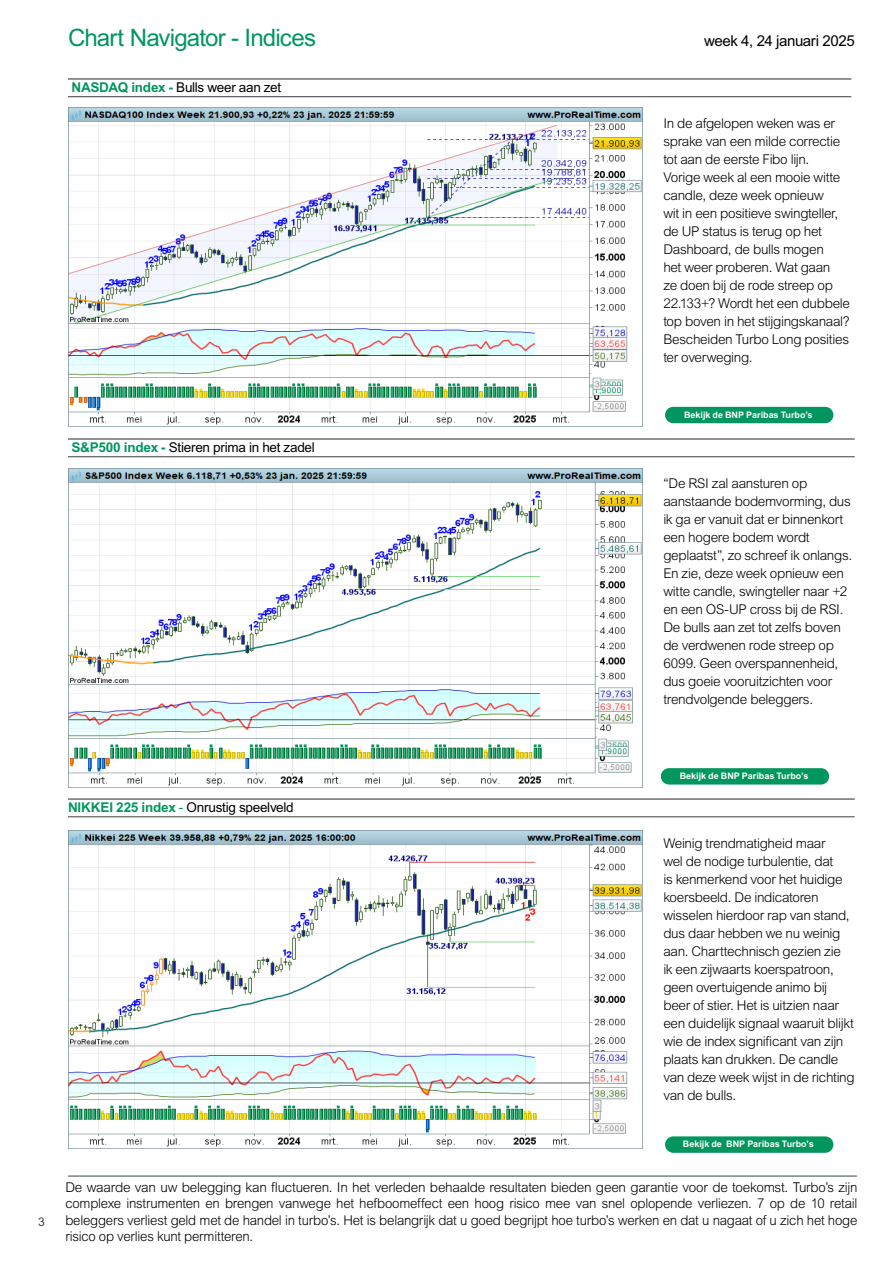
<style>
.page{position:relative;width:893px;height:1263px;background:#fff}
.page>*{position:absolute;margin:0;border:0;box-sizing:border-box;transform-origin:0 0}
.Heading_Table_Double{font:24px "Arial MT Std";letter-spacing:-.035em;color:#00965d}
.Heading_Table_Double-2{font:15px "Arial MT Std";letter-spacing:-.025em;color:#000}
.Body{font:300 13.5px/18px "Arial MT Std";letter-spacing:-.025em;color:#000}
.t1{font:13.5px "Arial MT Std";letter-spacing:-.02em;color:#000}
.t2{font:12px "Arial MT Std";color:#3e3e3f}
.t3{font:700 9px "Arial MT Std";color:#fff}
.s1{font-weight:700;color:#00965d}
.s2{color:#00965d}
</style>
<div class="page">
<hr style="left:68px;top:1175px;width:789px;height:2px;background:#78848a">
<hr style="left:68px;top:438px;width:787px;height:2px;background:#3e3e3f">
<hr style="left:68px;top:456px;width:787px;height:1px;background:#3e3e3f">
<img style="left:68px;top:468px;width:574px;height:319px">
<div style="left:661px;top:768px;width:168px;height:16px;background:#00965d;border-radius:8px"></div>
<hr style="left:68px;top:798px;width:787px;height:2px;background:#3e3e3f">
<hr style="left:68px;top:816px;width:787px;height:1px;background:#3e3e3f">
<img style="left:68px;top:830px;width:574px;height:319px">
<div style="left:665px;top:1136px;width:168px;height:17px;background:#00965d;border-radius:8px"></div>
<hr style="left:68px;top:78px;width:783px;height:2px;background:#3e3e3f">
<hr style="left:68px;top:96px;width:783px;height:1px;background:#3e3e3f">
<img style="left:68px;top:107px;width:574px;height:319px">
<div style="left:665px;top:407px;width:168px;height:16px;background:#00965d;border-radius:8px"></div>
<p class="Heading_Table_Double" style="left:68px;top:24px;width:250px">Chart Navigator - Indices</p>
<p class="Heading_Table_Double-2" style="left:704px;top:32px;width:152px">week 4, 24 januari 2025</p>
<p class="t1" style="left:71px;top:80px;width:211px"><span class="s1">NASDAQ index -</span> Bulls weer aan zet</p>
<p class="t1" style="left:71px;top:440px;width:245px"><span class="s1">S&amp;P500 index -</span> Stieren prima in het zadel</p>
<p class="Body" style="left:663px;top:115px;width:188px">In de afgelopen weken was er sprake van een milde correctie tot aan de eerste Fibo lijn.<br>Vorige week al een mooie witte candle, deze week opnieuw<br>wit in een positieve swingteller, de UP status is terug op het<br>Dashboard, de bulls mogen<br>het weer proberen. Wat gaan<br>ze doen bij de rode streep op<br>22.133+? Wordt het een dubbele top boven in het stijgingskanaal?<br>Bescheiden Turbo Long posities ter overweging.</p>
<p class="t3" style="left:684px;top:409px;width:130px">Bekijk de BNP Paribas Turbo’s</p>
<p class="Body" style="left:663px;top:475px;width:190px">“De RSI zal aansturen op aanstaande bodemvorming, dus ik ga er vanuit dat er binnenkort een hogere bodem wordt geplaatst”, zo schreef ik onlangs.<br>En zie, deze week opnieuw een witte candle, swingteller naar +2 en een OS-UP cross bij de RSI.<br>De bulls aan zet tot zelfs boven de verdwenen rode streep op<br>6099. Geen overspannenheid, dus goeie vooruitzichten voor trendvolgende beleggers.</p>
<p class="t2" style="left:38px;top:1215px;width:8px">3</p>
<p class="t1" style="left:68px;top:800px;width:227px"><span class="s1">NIKKEI 225 index</span> <span class="s2">-</span> Onrustig speelveld</p>
<p class="t3" style="left:680px;top:771px;width:130px">Bekijk de BNP Paribas Turbo’s</p>
<p class="Body" style="left:663px;top:835px;width:193px">Weinig trendmatigheid maar<br>wel de nodige turbulentie, dat<br>is kenmerkend voor het huidige koersbeeld. De indicatoren wisselen hierdoor rap van stand, dus daar hebben we nu weinig aan. Charttechnisch gezien zie<br>ik een zijwaarts koerspatroon, geen overtuigende animo bij beer of stier. Het is uitzien naar een duidelijk signaal waaruit blijkt wie de index significant van zijn plaats kan drukken. De candle van deze week wijst in de richting van de bulls.</p>
<p class="t3" style="left:683px;top:1139px;width:132px">Bekijk de BNP Paribas Turbo’s</p>
<p class="Body" style="left:65px;top:1179px;width:794px;line-height:16.5px;text-align:justify">De waarde van uw belegging kan fluctueren. In het verleden behaalde resultaten bieden geen garantie voor de toekomst. Turbo’s zijn complexe instrumenten en brengen vanwege het hefboomeffect een hoog risico mee van snel oplopende verliezen. 7 op de 10 retail beleggers verliest geld met de handel in turbo’s. Het is belangrijk dat u goed begrijpt hoe turbo’s werken en dat u nagaat of u zich het hoge risico op verlies kunt permitteren.</p>
</div>
